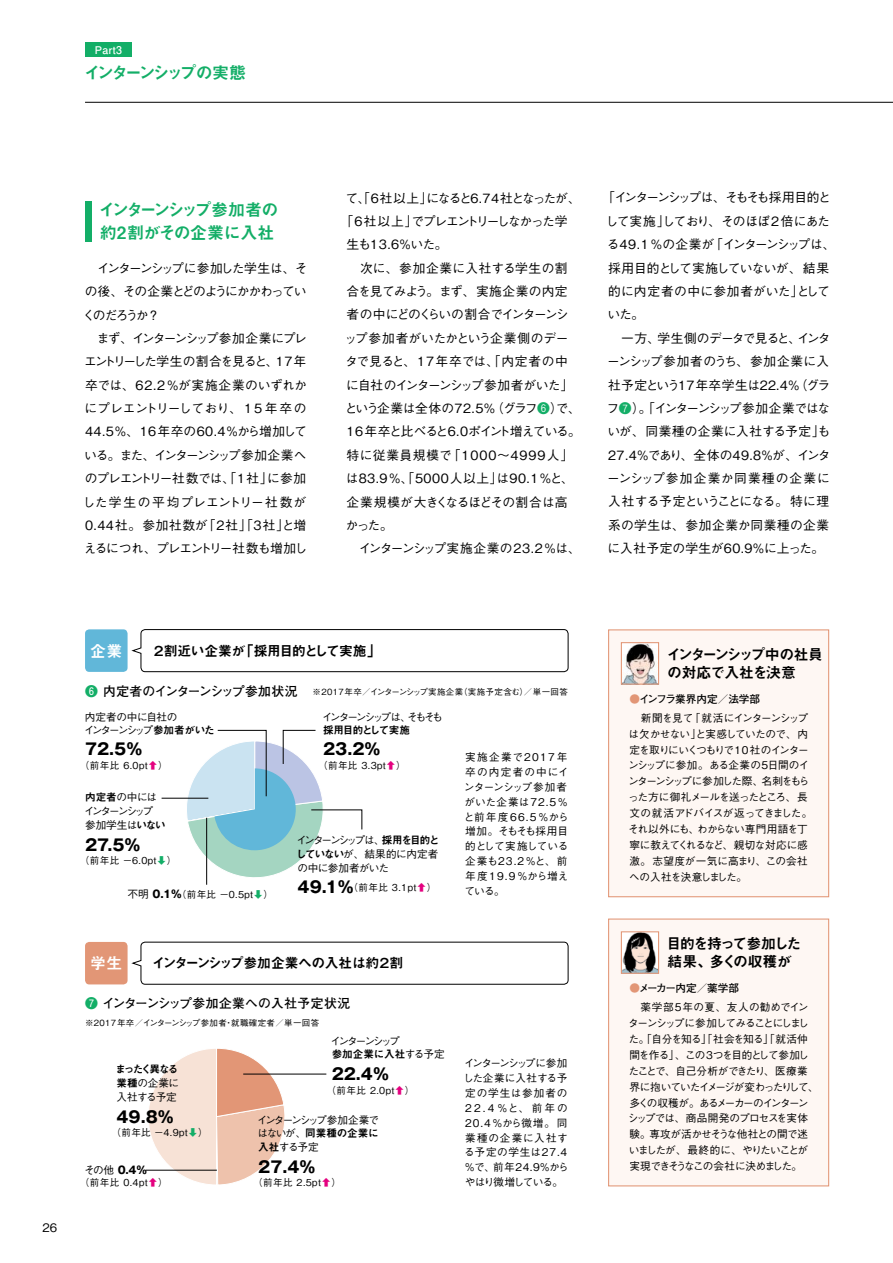
<style>
.page{position:relative;width:893px;height:1263px;background:#fff}
.page>*{position:absolute;margin:0;border:0;box-sizing:border-box;transform-origin:0 0}
.t1{font:16.95px/23.4px "Midashi Go Pro MB31";letter-spacing:-.03em;color:#13ae67}
.t2{font:16.95px "Midashi Go Pro MB31";letter-spacing:-.18em;color:#13ae67}
.t3{font:700 15.9px "Gothic MB101 Pro";color:#000}
.t4{font:15.9px "Midashi Go Pro MB31";color:#fff}
.t5{font:14.85px/18px "Midashi Go Pro MB31";letter-spacing:-.065em;color:#000}
.t6{font:14.85px/18px "Midashi Go Pro MB31";letter-spacing:-.09em;color:#000}
.t7{font:13.8px "Midashi Go Pro MB31";letter-spacing:-.055em;color:#000}
.t8{font:500 12.75px/23.4px "Gothic BBB Pro";letter-spacing:-.025em;color:#000}
.t9{font:500 12.75px/23.4px "Gothic BBB Pro";letter-spacing:-.06em;color:#000}
.t10{font:500 12.75px "Gothic BBB Pro";letter-spacing:-.005em;color:#000}
.t11{font:500 12.75px "Gothic BBB Pro";letter-spacing:.04em;color:#000}
.t12{font:500 12.75px "Gothic BBB Pro";letter-spacing:-.1em;color:#000}
.t13{font:500 12.75px "Gothic BBB Pro";letter-spacing:-.085em;color:#000}
.t14{font:500 12.75px "Gothic BBB Pro";letter-spacing:-.05em;color:#000}
.t15{font:700 12.75px "Futo Go B101 Pro";letter-spacing:.015em;color:#000}
.t16{font:500 12.75px "Gothic BBB Pro";letter-spacing:-.105em;color:#000}
.t17{font:500 12.75px "Gothic BBB Pro";letter-spacing:.07em;color:#000}
.t18{font:500 12.75px "Gothic BBB Pro";letter-spacing:-.115em;color:#000}
.t19{font:500 12.75px "Gothic BBB Pro";letter-spacing:.035em;color:#000}
.t20{font:500 12.75px "Gothic BBB Pro";letter-spacing:.025em;color:#000}
.t21{font:700 12.75px "Futo Go B101 Pro";letter-spacing:-.06em;color:#000}
.t22{font:500 11.7px "Gothic BBB Pro";color:#000}
.t23{font:500 10.65px/15.9px "Gothic BBB Pro";letter-spacing:-.065em;color:#000}
.t24{font:500 10.65px/15.9px "Gothic BBB Pro";letter-spacing:-.09em;color:#000}
.t25{font:500 10.65px/14.9px "Gothic BBB Pro";letter-spacing:.055em;color:#000}
.t26{font:500 10.65px/14.9px "Gothic BBB Pro";letter-spacing:.045em;color:#000}
.t27{font:500 10.65px/13.8px "Gothic BBB Pro";letter-spacing:-.145em;color:#000}
.t28{font:500 10.65px/13.8px "Gothic BBB Pro";letter-spacing:-.115em;color:#000}
.t29{font:500 10.65px "Gothic BBB Pro";letter-spacing:-.2em;color:#000}
.t30{font:500 10.65px "Gothic BBB Pro";letter-spacing:-.175em;color:#000}
.t31{font:700 10.65px "Futo Go B101 Pro";color:#000}
.t32{font:10.65px "Midashi Go Pro MB31";letter-spacing:-.03em;color:#000}
.t33{font:500 10.65px/13.8px "Gothic BBB Pro";letter-spacing:-.035em;color:#000}
.t34{font:10.65px "Midashi Go Pro MB31";color:#000}
.t35{font:700 10.65px "Futo Go B101 Pro";letter-spacing:-.065em;color:#000}
.t36{font:10.65px "Midashi Go Pro MB31";letter-spacing:-.095em;color:#000}
.t37{font:10.65px "Midashi Go Pro MB31";letter-spacing:-.195em;color:#000}
.t38{font:700 10.65px "Gothic MB101 Pro";color:#000}
.t39{font:700 10.65px "Futo Go B101 Pro";letter-spacing:.04em;color:#fff}
.t40{font:500 9.6px "Gothic BBB Pro";letter-spacing:.04em;color:#000}
.t41{font:500 8.55px "Gothic BBB Pro";letter-spacing:.04em;color:#000}
.s1{color:#13ae67}
.s2{font-family:"Midashi Go Pro MB31";font-weight:400}
.s3{color:#e4007f}
.s4{font-size:10.65px}
.s5{font-family:"Gothic MB101 Pro";font-weight:700;font-size:10.65px}
.s6{font-family:"Gothic MB101 Pro";font-weight:700;font-size:15.9px}
.s7{font-family:"Gothic BBB Pro";font-weight:500}
.s8{color:#e29676}
</style>
<div class="page">
<div style="left:608px;top:629px;width:221px;height:268px;background:#fef7f3;border:1px solid #e29676"></div>
<div style="left:608px;top:918px;width:221px;height:268px;background:#fef7f3;border:1px solid #e29676"></div>
<hr style="left:85px;top:102px;width:808px;height:1px;background:#000">
<img style="left:623px;top:644px;width:34px;height:39px">
<div style="left:621px;top:642px;width:38px;height:43px;border:1px solid #e29676"></div>
<img style="left:623px;top:933px;width:34px;height:39px">
<div style="left:621px;top:931px;width:38px;height:43px;border:1px solid #e29676"></div>
<svg style="left:148px;top:1048px;width:142px;height:137px"></svg>
<svg style="left:132px;top:629px;width:436px;height:43px"></svg>
<svg style="left:132px;top:942px;width:436px;height:43px"></svg>
<div style="left:85px;top:629px;width:43px;height:43px;background:#61b7d9;border-radius:4px"></div>
<div style="left:85px;top:942px;width:43px;height:42px;background:#e29676;border-radius:4px"></div>
<hr style="left:162px;top:798px;width:46px;height:1px;background:#000">
<hr style="left:206px;top:818px;width:1px;height:67px;background:#000">
<hr style="left:243px;top:1074px;width:83px;height:1px;background:#000">
<svg style="left:181px;top:730px;width:181px;height:152px"></svg>
<div style="left:85px;top:201px;width:6px;height:40px;background:#13ae67"></div>
<div style="left:85px;top:43px;width:47px;height:14px;background:#13ae67"></div>
<hr style="left:146px;top:1170px;width:71px;height:1px;background:#000">
<p class="t39" style="left:95px;top:41px;width:29px">Part3</p>
<h1 class="t2" style="left:84px;top:59px;width:164px">インターンシップの実態</h1>
<h1 class="t1" style="left:99px;top:196px;width:182px">インターンシップ参加者の約2割がその企業に入社</h1>
<p class="t9" style="left:82px;top:255px;width:227px">　インターンシップに参加した学生は、その後、その企業とどのようにかかわっていくのだろうか？<br>　まず、インターンシップ参加企業にプレエントリーした学生の割合を見ると、17年卒では、62.2％が実施企業のいずれかにプレエントリーしており、15 年卒の<br>44.5％、16年卒の60.4％から増加している。また、インターンシップ参加企業へのプレエントリー社数では、「1 社」に参加した学生の平均プレエントリー社数が<br>0.44社。参加社数が「2社」「3社」と増えるにつれ、プレエントリー社数も増加し</p>
<p class="t12" style="left:346px;top:187px;width:237px">て、「6社以上」になると6.74社となったが、</p>
<p class="t16" style="left:341px;top:211px;width:228px">「6社以上」でプレエントリーしなかった学</p>
<p class="t8" style="left:347px;top:231px;width:102px">生も13.6％いた。</p>
<p class="t20" style="left:347px;top:258px;width:223px">　次に、参加企業に入社する学生の割</p>
<p class="t8" style="left:347px;top:278px;width:223px">合を見てみよう。まず、実施企業の内定</p>
<p class="t18" style="left:347px;top:304px;width:224px">者の中にどのくらいの割合でインターンシ</p>
<p class="t10" style="left:345px;top:328px;width:226px">ップ参加者がいたかという企業側のデー</p>
<p class="t19" style="left:345px;top:351px;width:224px">タで見ると、17年卒では、「内定者の中</p>
<p class="t9" style="left:346px;top:371px;width:229px">に自社のインターンシップ参加者がいた」</p>
<p class="t8" style="left:345px;top:395px;width:238px">という企業は全体の72.5％（グラフ<span class="s1">❻</span>）で、</p>
<p class="t13" style="left:347px;top:421px;width:236px">16 年卒と比べると6.0ポイント増えている。</p>
<p class="t17" style="left:347px;top:445px;width:229px">特に従業員規模で「1000～4999人」</p>
<p class="t11" style="left:346px;top:468px;width:230px">は83.9％、「5000人以上」は90.1％と、</p>
<p class="t10" style="left:347px;top:491px;width:223px">企業規模が大きくなるほどその割合は高</p>
<p class="t8" style="left:346px;top:512px;width:49px">かった。</p>
<p class="t14" style="left:347px;top:538px;width:236px">　インターンシップ実施企業の23.2％は、</p>
<p class="t8" style="left:602px;top:184px;width:235px">「インターンシップは、そもそも採用目的として実施」しており、そのほぼ2倍にあたる49.1％の企業が「インターンシップは、採用目的として実施していないが、結果的に内定者の中に参加者がいた」としていた。<br>　一方、学生側のデータで見ると、インターンシップ参加者のうち、参加企業に入社予定という17年卒学生は22.4％（グラフ<span class="s1">❼</span>）。「インターンシップ参加企業ではないが、同業種の企業に入社する予定」も<br>27.4％であり、全体の49.8％が、インターンシップ参加企業か同業種の企業に入社する予定ということになる。特に理系の学生は、参加企業か同業種の企業に入社予定の学生が60.9％に上った。</p>
<p class="t22" style="left:43px;top:1218px;width:16px">26</p>
<p class="t4" style="left:90px;top:638px;width:34px">企業</p>
<p class="t7" style="left:152px;top:640px;width:231px">２割近い企業が「採用目的として実施」</p>
<p class="t21" style="left:85px;top:681px;width:214px"><span class="s1">❻</span> 内定者のインターンシップ参加状況</p>
<p class="t41" style="left:313px;top:685px;width:257px">※2017年卒／インターンシップ実施企業（実施予定含む）／単一回答</p>
<p class="t28" style="left:84px;top:708px;width:132px">内定者の中に自社の<br>インターンシップ<span class="s2">参加者がいた</span></p>
<p class="t29" style="left:322px;top:708px;width:122px">インターンシップは、そもそも</p>
<p class="t36" style="left:323px;top:722px;width:88px">採用目的として実施</p>
<p class="t3" style="left:85px;top:736px;width:59px">72.5%</p>
<p class="t40" style="left:80px;top:757px;width:89px">（前年比 6.0pt<span class="s3">扌</span>）</p>
<p class="t27" style="left:84px;top:789px;width:83px"><span class="s2">内定者</span>の中にはインターンシップ参加学生は<span class="s2">いない</span></p>
<p class="t3" style="left:85px;top:831px;width:57px">27.5%</p>
<p class="t40" style="left:80px;top:853px;width:98px">（前年比 −6.0pt<span class="s1">➡</span>）</p>
<p class="t40" style="left:128px;top:887px;width:147px"><span class="s4">不明</span> <span class="s5">0.1%</span>（前年比 −0.5pt<span class="s1">➡</span>）</p>
<p class="t3" style="left:323px;top:736px;width:59px">23.2%</p>
<p class="t40" style="left:318px;top:757px;width:89px">（前年比 3.3pt<span class="s3">扌</span>）</p>
<p class="t23" style="left:296px;top:832px;width:145px;line-height:13.8px">インターンシップは、<span class="s2">採用を目的としていない</span>が、結果的に内定者の中に参加者がいた</p>
<p class="t40" style="left:298px;top:879px;width:140px"><span class="s6">49.1%</span>（前年比 3.1pt<span class="s3">扌</span>）</p>
<p class="t25" style="left:464px;top:748px;width:107px">実施企業で2017年卒の内定者の中にインターンシップ参加者がいた企業は72.5％と前年度66.5％から増加｡そもそも採用目的として実施している企業も23.2％と､前年度19.9％から増えている。</p>
<p class="t4" style="left:90px;top:950px;width:34px">学生</p>
<p class="t7" style="left:152px;top:952px;width:253px">インターンシップ参加企業への入社は約２割</p>
<p class="t15" style="left:85px;top:993px;width:267px"><span class="s1">❼</span> インターンシップ参加企業への入社予定状況</p>
<p class="t41" style="left:85px;top:1016px;width:236px">※2017年卒／インターンシップ参加者・就職確定者／単一回答</p>
<p class="t37" style="left:116px;top:1061px;width:64px">まったく異なる</p>
<p class="t33" style="left:117px;top:1075px;width:64px"><span class="s2">業種</span>の企業に入社する予定</p>
<p class="t29" style="left:331px;top:1032px;width:71px">インターンシップ</p>
<p class="t34" style="left:332px;top:1046px;width:114px">参加企業に入社<span class="s7">する予定</span></p>
<p class="t3" style="left:332px;top:1061px;width:59px">22.4%</p>
<p class="t40" style="left:327px;top:1082px;width:89px">（前年比 2.0pt<span class="s3">扌</span>）</p>
<p class="t3" style="left:117px;top:1103px;width:59px">49.8%</p>
<p class="t40" style="left:111px;top:1125px;width:98px">（前年比 −4.9pt<span class="s1">➡</span>）</p>
<p class="t38" style="left:84px;top:1161px;width:65px"><span class="s7">その他</span> 0.4%</p>
<p class="t40" style="left:80px;top:1174px;width:89px">（前年比 0.4pt<span class="s3">扌</span>）</p>
<p class="t30" style="left:257px;top:1111px;width:123px">インターンシップ参加企業で</p>
<p class="t32" style="left:258px;top:1125px;width:123px"><span class="s7">はないが、</span>同業種の企業に</p>
<p class="t23" style="left:258px;top:1138px;width:62px"><span class="s2">入社</span>する予定</p>
<p class="t3" style="left:258px;top:1153px;width:59px">27.4%</p>
<p class="t40" style="left:253px;top:1175px;width:89px">（前年比 2.5pt<span class="s3">扌</span>）</p>
<p class="t26" style="left:463px;top:1054px;width:107px">インターンシップに参加した企業に入社する予定の学生は参加者の<br>22.4％と、前年の<br>20.4％から微増。同業種の企業に入社する予定の学生は27.4％で、前年24.9％からやはり微増している。</p>
<p class="t5" style="left:666px;top:644px;width:158px">インターンシップ中の社員の対応で入社を決意</p>
<p class="t31" style="left:629px;top:690px;width:132px"><span class="s8">●</span>インフラ業界内定／法学部</p>
<p class="t23" style="left:628px;top:708px;width:186px">　新聞を見て「就活にインターンシップは欠かせない」と実感していたので、内定を取りにいくつもりで10社のインターンシップに参加。ある企業の５日間のインターンシップに参加した際、名刺をもらった方に御礼メールを送ったところ、長文の就活アドバイスが返ってきました。それ以外にも、わからない専門用語を丁寧に教えてくれるなど、親切な対応に感激。志望度が一気に高まり、この会社への入社を決意しました。</p>
<p class="t6" style="left:666px;top:933px;width:137px">目的を持って参加した結果、多くの収穫が</p>
<p class="t35" style="left:629px;top:979px;width:111px"><span class="s8">●</span>メーカー内定／薬学部</p>
<p class="t24" style="left:628px;top:997px;width:192px">　薬学部5年の夏、友人の勧めでインターンシップに参加してみることにしました。「自分を知る」「社会を知る」「就活仲間を作る」、この3つを目的として参加したことで、自己分析ができたり、医療業界に抱いていたイメージが変わったりして、多くの収穫が。あるメーカーのインターンシップでは、商品開発のプロセスを実体験。専攻が活かせそうな他社との間で迷いましたが、最終的に、やりたいことが実現できそうなこの会社に決めました。</p>
</div>
